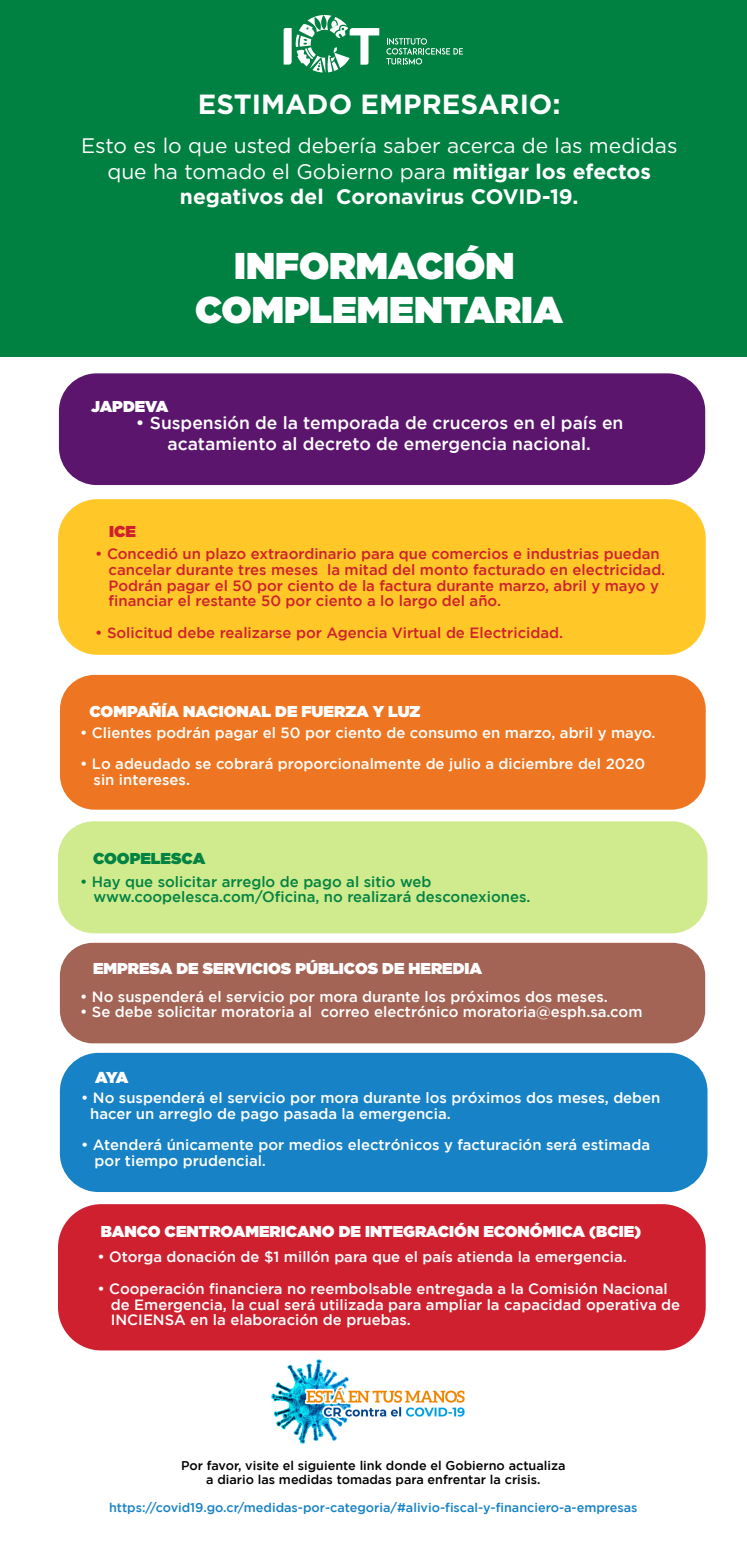
<style>
.page{position:relative;width:747px;height:1555px;background:#fff}
.page>*{position:absolute;margin:0;border:0;box-sizing:border-box;transform-origin:0 0}
.t1{font:900 37.19px/44.6px "Gotham";color:#fff;text-align:center}
.t2{font:700 27.74px "Gotham";color:#fff}
.t3{font:21px/25.2px "Gotham";color:#fff;text-align:center}
.t4{font:500 17.5px/20.3px "Gotham";color:#fff;text-align:center}
.t5{font:900 15.75px "Gotham";color:#fff}
.t6{font:900 15.75px "Gotham";color:#028342}
.t7{font:900 15.75px "Gotham";color:#cf202f}
.t8{font:500 14.88px/15.8px "Gotham";color:#fff}
.t9{font:500 14.88px/15.8px "Gotham";color:#cf202f}
.t10{font:500 14.88px/15.8px "Gotham";color:#028342}
.t11{font:500 12.6px/14px "Gotham";color:#000;text-align:center}
.t12{font:500 12.6px "Gotham";color:#1782c5}
.s1{font-weight:700}
</style>
<div class="page">
<div style="left:0;top:0;width:746px;height:357px;background:#008041"></div>
<div style="left:59px;top:373px;width:646px;height:112px;background:#5b156d;border-radius:38px"></div>
<div style="left:58px;top:499px;width:647px;height:156px;background:#ffc828;border-radius:39px"></div>
<div style="left:60px;top:675px;width:645px;height:135px;background:#ee7622;border-radius:34px"></div>
<div style="left:58px;top:821px;width:649px;height:112px;background:#d0ea8e;border-radius:36px"></div>
<div style="left:60px;top:943px;width:645px;height:100px;background:#a36455;border-radius:33px"></div>
<div style="left:60px;top:1053px;width:647px;height:139px;background:#1782c5;border-radius:39px"></div>
<div style="left:58px;top:1204px;width:647px;height:146px;background:#cf202f;border-radius:43px"></div>
<svg style="left:283px;top:15px;width:96px;height:58px"></svg>
<svg style="left:386px;top:38px;width:77px;height:27px"></svg>
<img style="left:271px;top:1359px;width:194px;height:85px">
<h2 class="t2" style="left:198px;top:85px;width:364px">ESTIMADO EMPRESARIO:</h2>
<h3 class="t3" style="left:81px;top:133px;width:597px">Esto es lo que usted debería saber acerca de las medidas que ha tomado el Gobierno para <span class="s1">mitigar los efectos negativos del Coronavirus COVID-19.</span></h3>
<h1 class="t1" style="left:195px;top:243px;width:369px">INFORMACIÓN<br>COMPLEMENTARIA</h1>
<p class="t5" style="left:91px;top:397px;width:79px">JAPDEVA</p>
<p class="t4" style="left:136px;top:412px;width:489px">• Suspensión de la temporada de cruceros en el país en acatamiento al decreto de emergencia nacional.</p>
<p class="t7" style="left:109px;top:522px;width:28px">ICE</p>
<p class="t9" style="left:109px;top:546px;width:558px;text-indent:-13px">• Concedió un plazo extraordinario para que comercios e industrias puedan cancelar durante tres meses la mitad del monto facturado en electricidad.<br>Podrán pagar el 50 por ciento de la factura durante marzo, abril y mayo y financiar el restante 50 por ciento a lo largo del año.</p>
<p class="t9" style="left:95px;top:624px;width:469px">• Solicitud debe realizarse por Agencia Virtual de Electricidad.</p>
<p class="t5" style="left:89px;top:701px;width:332px">COMPAÑÍA NACIONAL DE FUERZA Y LUZ</p>
<p class="t8" style="left:80px;top:724px;width:576px">• Clientes podrán pagar el 50 por ciento de consumo en marzo, abril y mayo.</p>
<p class="t8" style="left:93px;top:756px;width:553px;text-indent:-13px">• Lo adeudado se cobrará proporcionalmente de julio a diciembre del 2020 sin intereses.</p>
<p class="t6" style="left:93px;top:848px;width:114px">COOPELESCA</p>
<p class="t10" style="left:93px;top:873px;width:438px;text-indent:-13px">• Hay que solicitar arreglo de pago al sitio web www.coopelesca.com/Oficina, no realizará desconexiones.</p>
<p class="t5" style="left:93px;top:959px;width:390px">EMPRESA DE SERVICIOS PÚBLICOS DE HEREDIA</p>
<p class="t8" style="left:80px;top:988px;width:529px">• No suspenderá el servicio por mora durante los próximos dos meses.</p>
<p class="t8" style="left:80px;top:1004px;width:563px">• Se debe solicitar moratoria al correo electrónico moratoria@esph.sa.com</p>
<p class="t5" style="left:95px;top:1068px;width:35px">AYA</p>
<p class="t8" style="left:90px;top:1089px;width:571px;text-indent:-9px">• No suspenderá el servicio por mora durante los próximos dos meses, deben hacer un arreglo de pago pasada la emergencia.</p>
<p class="t8" style="left:95px;top:1137px;width:557px;text-indent:-13px">• Atenderá únicamente por medios electrónicos y facturación será estimada por tiempo prudencial.</p>
<p class="t5" style="left:101px;top:1222px;width:542px">BANCO CENTROAMERICANO DE INTEGRACIÓN ECONÓMICA (BCIE)</p>
<p class="t8" style="left:97px;top:1249px;width:531px">• Otorga donación de $1 millón para que el país atienda la emergencia.</p>
<p class="t8" style="left:111px;top:1280px;width:570px;text-indent:-13px">• Cooperación financiera no reembolsable entregada a la Comisión Nacional de Emergencia, la cual será utilizada para ampliar la capacidad operativa de<br>INCIENSA en la elaboración de pruebas.</p>
<p class="t11" style="left:181px;top:1458px;width:386px">Por favor, visite el siguiente link donde el Gobierno actualiza a diario las medidas tomadas para enfrentar la crisis.</p>
<p class="t12" style="left:109px;top:1500px;width:530px">https://covid19.go.cr/medidas-por-categoria/#alivio-fiscal-y-financiero-a-empresas</p>
</div>
